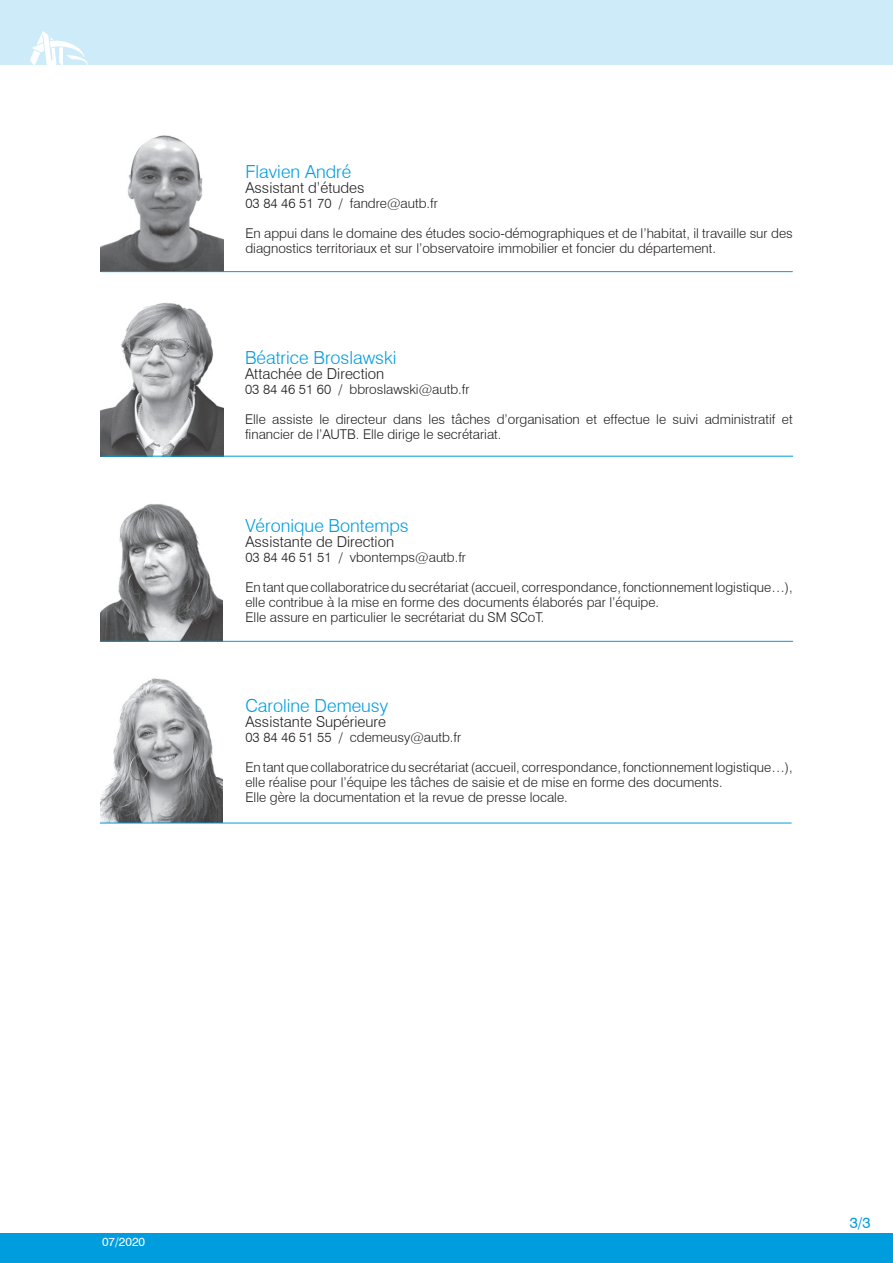
<style>
.page{position:relative;width:893px;height:1263px;background:#fff}
.page>*{position:absolute;margin:0;border:0;box-sizing:border-box;transform-origin:0 0}
.t1{font:300 18px "Swiss 721 BT";color:#009dde}
.t2{font:300 15px "Swiss 721 BT";color:#231f20}
.t3{font:15px "Swiss 721 BT";color:#009dde}
.t4{font:300 13.5px/15px "Swiss 721 BT";color:#231f20}
.t5{font:12px "Swiss 721 BT";color:#fff}
</style>
<div class="page">
<div style="left:0;top:1233px;width:893px;height:30px;background:#009dde"></div>
<div style="left:0;top:0;width:893px;height:64px;background:#cdebf8"></div>
<img style="left:100px;top:678px;width:123px;height:145px">
<img style="left:101px;top:303px;width:122px;height:153px">
<img style="left:101px;top:135px;width:122px;height:136px">
<img style="left:100px;top:504px;width:122px;height:137px">
<hr style="left:100px;top:823px;width:692px;height:1px;background:#009dde">
<hr style="left:101px;top:456px;width:692px;height:1px;background:#009dde">
<hr style="left:100px;top:641px;width:693px;height:1px;background:#009dde">
<hr style="left:101px;top:271px;width:692px;height:1px;background:#009dde">
<svg style="left:30px;top:31px;width:58px;height:34px"></svg>
<h1 class="t1" style="left:245px;top:161px;width:107px">Flavien André</h1>
<p class="t2" style="left:245px;top:179px;width:121px">Assistant d’études</p>
<p class="t4" style="left:245px;top:196px;width:194px">03 84 46 51 70 / fandre@autb.fr</p>
<p class="t4" style="left:245px;top:226px;width:549px">En appui dans le domaine des études socio-démographiques et de l’habitat, il travaille sur des diagnostics territoriaux et sur l’observatoire immobilier et foncier du département.</p>
<h1 class="t1" style="left:245px;top:346px;width:153px">Béatrice Broslawski</h1>
<p class="t2" style="left:245px;top:364px;width:141px">Attachée de Direction</p>
<p class="t4" style="left:245px;top:381px;width:226px">03 84 46 51 60 / bbroslawski@autb.fr</p>
<p class="t4" style="left:245px;top:411px;width:549px">Elle assiste le directeur dans les tâches d’organisation et effectue le suivi administratif et financier de l’AUTB. Elle dirige le secrétariat.</p>
<h1 class="t1" style="left:245px;top:515px;width:165px">Véronique Bontemps</h1>
<p class="t2" style="left:245px;top:532px;width:150px">Assistante de Direction</p>
<p class="t4" style="left:245px;top:549px;width:222px">03 84 46 51 51 / vbontemps@autb.fr</p>
<p class="t4" style="left:245px;top:579px;width:549px">En tant que collaboratrice du secrétariat (accueil, correspondance, fonctionnement logistique…), elle contribue à la mise en forme des documents élaborés par l’équipe.<br>Elle assure en particulier le secrétariat du SM SCoT.</p>
<h1 class="t1" style="left:245px;top:694px;width:144px">Caroline Demeusy</h1>
<p class="t2" style="left:245px;top:712px;width:142px">Assistante Supérieure</p>
<p class="t4" style="left:245px;top:729px;width:217px">03 84 46 51 55 / cdemeusy@autb.fr</p>
<p class="t4" style="left:245px;top:759px;width:549px">En tant que collaboratrice du secrétariat (accueil, correspondance, fonctionnement logistique…), elle réalise pour l’équipe les tâches de saisie et de mise en forme des documents.<br>Elle gère la documentation et la revue de presse locale.</p>
<p class="t5" style="left:102px;top:1234px;width:45px">07/2020</p>
<p class="t3" style="left:850px;top:1214px;width:22px">3/3</p>
</div>
